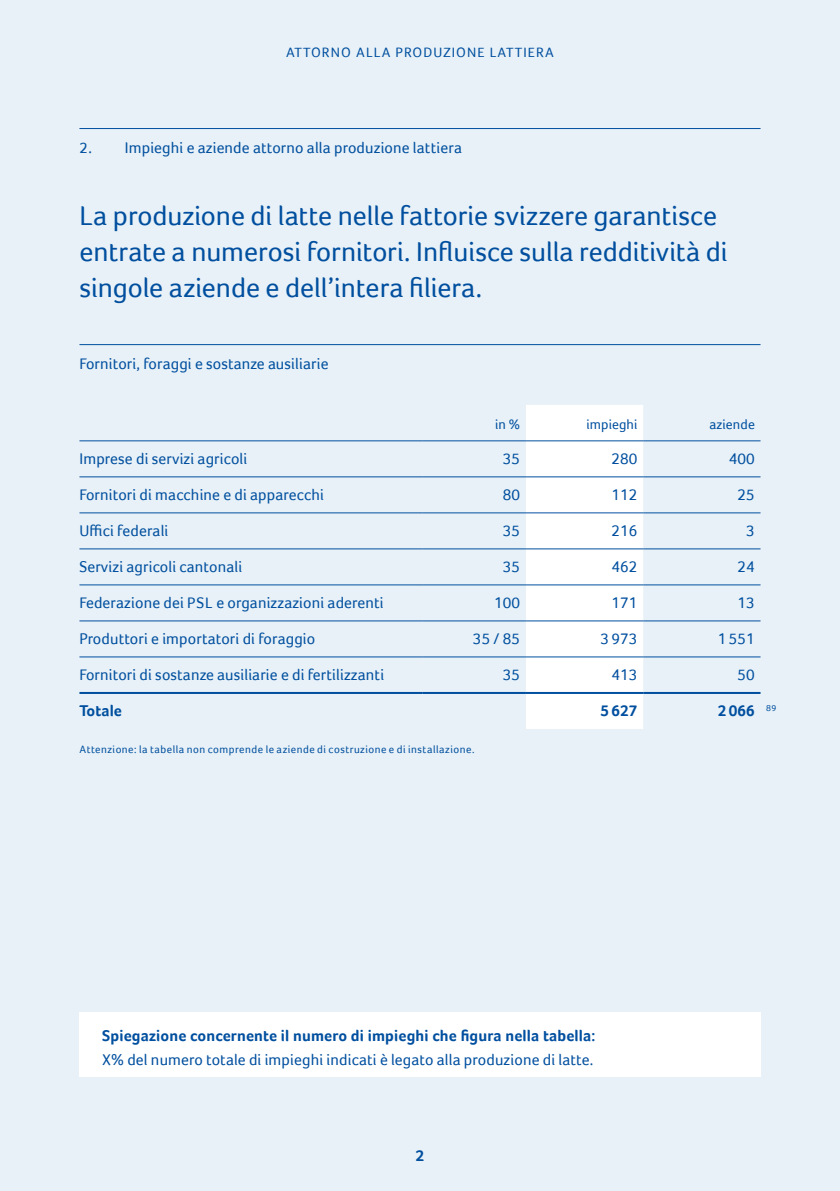
<style>
.page{position:relative;width:840px;height:1191px;background:#fff}
.page>*{position:absolute;margin:0;border:0;box-sizing:border-box;transform-origin:0 0}
._02_Lead_14_Pt{font:28px/36px "Foco";letter-spacing:-.005em;color:#004f9f}
._02_Tab_Text_8_5_Pt{font:16px "Foco";letter-spacing:.01em;color:#004f9f}
._03_Fact_Titel{font:16px "Foco";letter-spacing:.01em;color:#004f9f}
._01_Text_8{font:16px "Foco";letter-spacing:.01em;color:#004f9f}
._01_Text_8-2{font:700 16px "Foco";letter-spacing:.01em;color:#004f9f}
._02_Tab_Zahl_8_2_Pt{font:16px "Foco";letter-spacing:.01em;color:#004f9f}
._02_Tab_Zahl_8_2_Pt-2{font:700 16px "Foco";letter-spacing:.01em;color:#004f9f}
._02_Tab_Text_8_5_Pt-2{font:700 16px "Foco";letter-spacing:.01em;color:#004f9f}
._02_Tab_Spaltentitel{font:14px "Foco";letter-spacing:.08em;color:#004f9f}
._02_Tab_Spaltentitel-2{font:14px "Foco";letter-spacing:.01em;color:#004f9f}
._01_Byline_5_5_Pt{font:11px "Foco";letter-spacing:.045em;color:#004f9f}
._02_Tab_Text_8_5_Pt-3{font:9px "Foco";color:#004f9f}
.s1{font-size:15.4px}
.s2{font-size:15.6px}
</style>
<div class="page">
<div style="left:0;top:0;width:839px;height:1191px;background:#e8f1f7"></div>
<div style="left:79px;top:1012px;width:681px;height:65px;background:#fff"></div>
<hr style="left:79px;top:128px;width:681px;height:1px;background:#004f9f">
<hr style="left:79px;top:344px;width:681px;height:1px;background:#004f9f">
<div style="left:525px;top:405px;width:118px;height:324px;background:#fff"></div>
<hr style="left:79px;top:440px;width:343px;height:1px;background:#004f9f">
<hr style="left:422px;top:440px;width:103px;height:1px;background:#004f9f">
<hr style="left:525px;top:440px;width:118px;height:1px;background:#004f9f">
<hr style="left:643px;top:440px;width:117px;height:1px;background:#004f9f">
<hr style="left:79px;top:476px;width:343px;height:1px;background:#004f9f">
<hr style="left:422px;top:476px;width:103px;height:1px;background:#004f9f">
<hr style="left:525px;top:476px;width:118px;height:1px;background:#004f9f">
<hr style="left:643px;top:476px;width:117px;height:1px;background:#004f9f">
<hr style="left:79px;top:512px;width:343px;height:1px;background:#004f9f">
<hr style="left:422px;top:512px;width:103px;height:1px;background:#004f9f">
<hr style="left:525px;top:512px;width:118px;height:1px;background:#004f9f">
<hr style="left:643px;top:512px;width:117px;height:1px;background:#004f9f">
<hr style="left:79px;top:548px;width:343px;height:1px;background:#004f9f">
<hr style="left:422px;top:548px;width:103px;height:1px;background:#004f9f">
<hr style="left:525px;top:548px;width:118px;height:1px;background:#004f9f">
<hr style="left:643px;top:548px;width:117px;height:1px;background:#004f9f">
<hr style="left:79px;top:584px;width:343px;height:1px;background:#004f9f">
<hr style="left:422px;top:584px;width:103px;height:1px;background:#004f9f">
<hr style="left:525px;top:584px;width:118px;height:1px;background:#004f9f">
<hr style="left:643px;top:584px;width:117px;height:1px;background:#004f9f">
<hr style="left:79px;top:620px;width:343px;height:1px;background:#004f9f">
<hr style="left:422px;top:620px;width:103px;height:1px;background:#004f9f">
<hr style="left:525px;top:620px;width:118px;height:1px;background:#004f9f">
<hr style="left:643px;top:620px;width:117px;height:1px;background:#004f9f">
<hr style="left:79px;top:656px;width:343px;height:1px;background:#004f9f">
<hr style="left:422px;top:656px;width:103px;height:1px;background:#004f9f">
<hr style="left:525px;top:656px;width:118px;height:1px;background:#004f9f">
<hr style="left:643px;top:656px;width:117px;height:1px;background:#004f9f">
<hr style="left:79px;top:692px;width:343px;height:2px;background:#004f9f">
<hr style="left:422px;top:692px;width:103px;height:2px;background:#004f9f">
<hr style="left:525px;top:692px;width:118px;height:2px;background:#004f9f">
<hr style="left:643px;top:692px;width:117px;height:2px;background:#004f9f">
<p class="_02_Tab_Spaltentitel" style="left:286px;top:44px;width:269px">ATTORNO ALLA PRODUZIONE LATTIERA</p>
<p class="_03_Fact_Titel" style="left:79px;top:138px;width:384px"><span class="s1">2</span>. Impieghi e aziende attorno alla produzione lattiera</p>
<p class="_02_Lead_14_Pt" style="left:79px;top:197px;width:649px">La produzione di latte nelle fattorie svizzere garantisce entrate a numerosi fornitori. Influisce sulla redditività di singole aziende e dell’intera filiera.</p>
<p class="_03_Fact_Titel" style="left:79px;top:354px;width:250px">Fornitori, foraggi e sostanze ausiliarie</p>
<p class="_02_Tab_Spaltentitel" style="left:495px;top:416px;width:27px">in %</p>
<p class="_02_Tab_Spaltentitel-2" style="left:586px;top:416px;width:53px">impieghi</p>
<p class="_02_Tab_Spaltentitel-2" style="left:709px;top:416px;width:47px">aziende</p>
<p class="_02_Tab_Text_8_5_Pt" style="left:79px;top:449px;width:169px">Imprese di servizi agricoli</p>
<p class="_02_Tab_Zahl_8_2_Pt" style="left:502px;top:449px;width:19px">35</p>
<p class="_02_Tab_Zahl_8_2_Pt" style="left:611px;top:449px;width:28px">280</p>
<p class="_02_Tab_Zahl_8_2_Pt" style="left:728px;top:449px;width:28px">400</p>
<p class="_02_Tab_Text_8_5_Pt" style="left:79px;top:485px;width:246px">Fornitori di macchine e di apparecchi</p>
<p class="_02_Tab_Zahl_8_2_Pt" style="left:502px;top:485px;width:19px">80</p>
<p class="_02_Tab_Zahl_8_2_Pt" style="left:611px;top:485px;width:28px">112</p>
<p class="_02_Tab_Zahl_8_2_Pt" style="left:737px;top:485px;width:19px">25</p>
<p class="_02_Tab_Text_8_5_Pt" style="left:79px;top:521px;width:90px">Uffici federali</p>
<p class="_02_Tab_Zahl_8_2_Pt" style="left:502px;top:521px;width:19px">35</p>
<p class="_02_Tab_Zahl_8_2_Pt" style="left:611px;top:521px;width:28px">216</p>
<p class="_02_Tab_Zahl_8_2_Pt" style="left:745px;top:521px;width:10px">3</p>
<p class="_02_Tab_Text_8_5_Pt" style="left:79px;top:557px;width:164px">Servizi agricoli cantonali</p>
<p class="_02_Tab_Zahl_8_2_Pt" style="left:502px;top:557px;width:19px">35</p>
<p class="_02_Tab_Zahl_8_2_Pt" style="left:611px;top:557px;width:28px">462</p>
<p class="_02_Tab_Zahl_8_2_Pt" style="left:737px;top:557px;width:19px">24</p>
<p class="_02_Tab_Text_8_5_Pt" style="left:79px;top:593px;width:305px">Federazione dei <span class="s2">PSL</span> e organizzazioni aderenti</p>
<p class="_02_Tab_Zahl_8_2_Pt" style="left:494px;top:593px;width:28px">100</p>
<p class="_02_Tab_Zahl_8_2_Pt" style="left:611px;top:593px;width:28px">171</p>
<p class="_02_Tab_Zahl_8_2_Pt" style="left:737px;top:593px;width:19px">13</p>
<p class="_02_Tab_Text_8_5_Pt" style="left:79px;top:629px;width:237px">Produttori e importatori di foraggio</p>
<p class="_02_Tab_Zahl_8_2_Pt" style="left:472px;top:629px;width:49px">35 / 85</p>
<p class="_02_Tab_Zahl_8_2_Pt" style="left:600px;top:629px;width:39px">3 973</p>
<p class="_02_Tab_Zahl_8_2_Pt" style="left:717px;top:629px;width:39px">1 551</p>
<p class="_02_Tab_Text_8_5_Pt" style="left:79px;top:665px;width:306px">Fornitori di sostanze ausiliarie e di fertilizzanti</p>
<p class="_02_Tab_Zahl_8_2_Pt" style="left:502px;top:665px;width:19px">35</p>
<p class="_02_Tab_Zahl_8_2_Pt" style="left:611px;top:665px;width:28px">413</p>
<p class="_02_Tab_Zahl_8_2_Pt" style="left:737px;top:665px;width:19px">50</p>
<p class="_02_Tab_Text_8_5_Pt-2" style="left:79px;top:701px;width:44px">Totale</p>
<p class="_02_Tab_Zahl_8_2_Pt-2" style="left:600px;top:701px;width:39px">5 627</p>
<p class="_02_Tab_Zahl_8_2_Pt-2" style="left:717px;top:701px;width:39px">2 066</p>
<p class="_01_Byline_5_5_Pt" style="left:79px;top:743px;width:396px">Attenzione: la tabella non comprende le aziende di costruzione e di installazione.</p>
<p class="_02_Tab_Text_8_5_Pt-3" style="left:765px;top:703px;width:12px">89</p>
<p class="_01_Text_8-2" style="left:102px;top:1026px;width:494px">Spiegazione concernente il numero di impieghi che figura nella tabella:</p>
<p class="_01_Text_8" style="left:102px;top:1050px;width:492px">X% del numero totale di impieghi indicati è legato alla produzione di latte.</p>
<p class="_01_Text_8-2" style="left:415px;top:1146px;width:10px">2</p>
</div>
